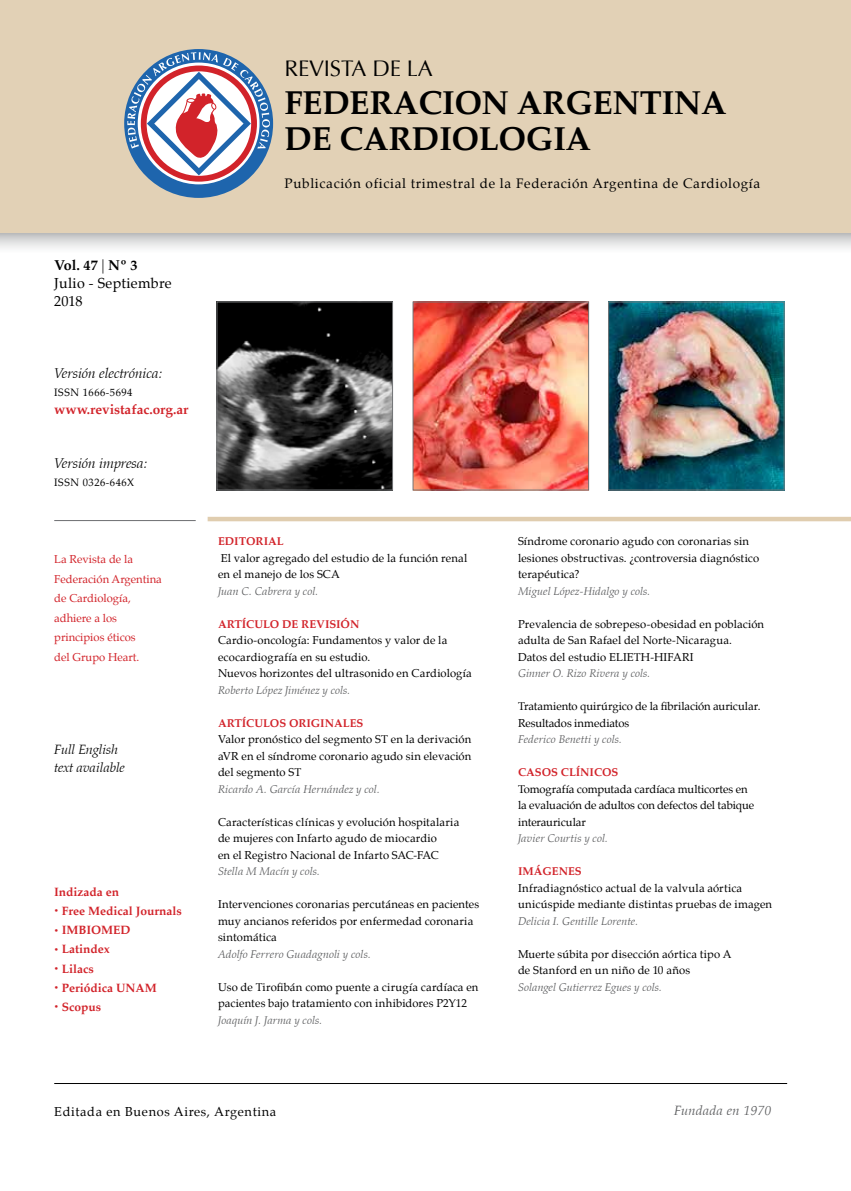
<style>
.page{position:relative;width:851px;height:1191px;background:#fff}
.page>*{position:absolute;margin:0;border:0;box-sizing:border-box;transform-origin:0 0}
.t1{font:700 33px/36px "Palatino";letter-spacing:-.01em;color:#000}
.t2{font:22.5px "Optima";letter-spacing:-.01em;color:#000}
.t3{font:italic 300 14.25px "Palatino";color:#000}
.t4{font:14.25px/18px "Palatino";letter-spacing:.02em;color:#000}
.t5{font:13.5px "Palatino";letter-spacing:.05em;color:#000}
.t6{font:italic 300 13.5px/18px "Palatino";color:#000}
.t7{font:700 13.5px "Palatino";color:#d2232a}
.t8{font:italic 300 13.5px "Palatino";letter-spacing:.02em;color:#58595b}
.t9{font:12.75px "Palatino";letter-spacing:.05em;color:#000}
.t10{font:700 12px "Palatino";color:#d2232a}
.t11{font:11.25px/16.5px "Palatino";letter-spacing:.01em;color:#000}
.t12{font:italic 300 11.25px "Palatino";letter-spacing:.015em;color:#58595b}
.t13{font:11.25px/16.5px "Palatino";letter-spacing:-.01em;color:#000}
.t14{font:11.25px/19.5px "Palatino";color:#d2232a}
.t15{font:700 11.25px "Palatino";color:#d2232a}
.t16{font:10.5px "Palatino";letter-spacing:.05em;color:#000}
.s1{font-weight:700}
.s2{font-weight:300;font-style:italic}
.s3{font-weight:400;font-size:7.5px}
</style>
<div class="page">
<svg style="left:0;top:233px;width:850px;height:15px;background:#d9d9da"></svg>
<hr style="left:54px;top:520px;width:142px;height:1px;background:#6d6e71">
<div style="left:0;top:0;width:850px;height:233px;background:#e2d1b6"></div>
<hr style="left:207px;top:517px;width:643px;height:4px;background:#e0cdaf">
<hr style="left:54px;top:1083px;width:733px;height:1px;background:#000">
<svg style="left:124px;top:49px;width:149px;height:149px"></svg>
<img style="left:219px;top:304px;width:171px;height:184px">
<div style="left:217px;top:302px;width:175px;height:188px;border:1px solid #737577"></div>
<img style="left:415px;top:304px;width:171px;height:184px">
<div style="left:413px;top:302px;width:175px;height:188px;border:1px solid #737577"></div>
<img style="left:610px;top:304px;width:172px;height:184px">
<div style="left:608px;top:302px;width:176px;height:188px;border:1px solid #737577"></div>
<p class="t4" style="left:54px;top:256px;width:119px"><span class="s1">Vol. 47</span> <span class="s2">|</span> <span class="s1">Nº 3<br></span>Julio - Septiembre<br>2018</p>
<p class="t3" style="left:54px;top:364px;width:109px">Versión electrónica:</p>
<p class="t16" style="left:54px;top:383px;width:80px">ISSN 1666-5694</p>
<p class="t7" style="left:54px;top:397px;width:136px">www.revistafac.org.ar</p>
<p class="t3" style="left:54px;top:454px;width:94px">Versión impresa:</p>
<p class="t16" style="left:54px;top:473px;width:81px">ISSN 0326-646X</p>
<p class="t14" style="left:54px;top:549px;width:109px">La Revista de la<br>Federación Argentina de Cardiología, adhiere a los principios éticos<br>del Grupo Heart.</p>
<p class="t6" style="left:54px;top:740px;width:72px">Full English text available</p>
<p class="t10" style="left:54px;top:881px;width:66px">Indizada en</p>
<p class="t10" style="left:54px;top:900px;width:129px"><span class="s3">•</span> Free Medical Journals</p>
<p class="t10" style="left:54px;top:919px;width:42px"><span class="s3">•</span> Imbiomed</p>
<p class="t10" style="left:54px;top:939px;width:57px"><span class="s3">•</span> Latindex</p>
<p class="t10" style="left:54px;top:958px;width:41px"><span class="s3">•</span> Lilacs</p>
<p class="t10" style="left:54px;top:977px;width:104px"><span class="s3">•</span> Periódica UNAM</p>
<p class="t10" style="left:54px;top:996px;width:48px"><span class="s3">•</span> Scopus</p>
<h2 class="t2" style="left:284px;top:55px;width:149px">REVISTA de la</h2>
<h1 class="t1" style="left:284px;top:84px;width:443px">FEDERACION ARGENTINA<br>DE CARDIOLOGIA</h1>
<p class="t5" style="left:284px;top:172px;width:477px">Publicación oficial trimestral de la Federación Argentina de Cardiología</p>
<p class="t15" style="left:218px;top:531px;width:67px">EDITORIAL</p>
<p class="t11" style="left:218px;top:549px;width:251px">El valor agregado del estudio de la función renal en el manejo de los SCA</p>
<p class="t12" style="left:218px;top:584px;width:102px">Juan C. Cabrera y col.</p>
<p class="t15" style="left:218px;top:614px;width:91px">Artículo de revi</p>
<p class="t15" style="left:329px;top:614px;width:31px">siÓN</p>
<p class="t11" style="left:218px;top:632px;width:255px">Cardio-oncología: Fundamentos y valor de la ecocardiografía en su estudio.<br>Nuevos horizontes del ultrasonido en Cardiología</p>
<p class="t12" style="left:218px;top:683px;width:134px">Roberto López Jiménez y cols.</p>
<p class="t15" style="left:218px;top:713px;width:54px">ArtículoS</p>
<p class="t15" style="left:289px;top:713px;width:40px">Original</p>
<p class="t15" style="left:349px;top:713px;width:14px">ES</p>
<p class="t11" style="left:218px;top:731px;width:255px;text-align:justify">Valor pronóstico del segmento ST en la derivación aVR en el síndrome coronario agudo sin elevación del segmento ST</p>
<p class="t12" style="left:218px;top:782px;width:163px">Ricardo A. García Hernández y col.</p>
<p class="t11" style="left:218px;top:813px;width:243px">Características clínicas y evolución hospitalaria de mujeres con Infarto agudo de miocardio<br>en el Registro Nacional de Infarto SAC-FAC</p>
<p class="t12" style="left:218px;top:865px;width:103px">Stella M Macín y cols.</p>
<p class="t11" style="left:218px;top:896px;width:263px">Intervenciones coronarias percutáneas en pacientes muy ancianos referidos por enfermedad coronaria sintomática</p>
<p class="t12" style="left:218px;top:947px;width:154px">Adolfo Ferrero Guadagnoli y cols.</p>
<p class="t11" style="left:218px;top:978px;width:262px">Uso de Tirofibán como puente a cirugía cardíaca en pacientes bajo tratamiento con inhibidores P2Y12</p>
<p class="t12" style="left:218px;top:1013px;width:106px">Joaquín J. Jarma y cols.</p>
<p class="t11" style="left:518px;top:533px;width:243px">Síndrome coronario agudo con coronarias sin lesiones obstructivas. ¿controversia diagnóstico terapéutica?</p>
<p class="t12" style="left:518px;top:584px;width:134px">Miguel López-Hidalgo y cols.</p>
<p class="t11" style="left:518px;top:615px;width:247px">Prevalencia de sobrepeso-obesidad en población adulta de San Rafael del Norte-Nicaragua.<br>Datos del estudio ELIETH-HIFARI</p>
<p class="t12" style="left:518px;top:667px;width:134px">Ginner O. Rizo Rivera y cols.</p>
<p class="t11" style="left:518px;top:698px;width:244px">Tratamiento quirúrgico de la fibrilación auricular.<br>Resultados inmediatos</p>
<p class="t12" style="left:518px;top:733px;width:105px">Federico Benetti y cols.</p>
<p class="t15" style="left:518px;top:762px;width:101px">CASOS CLÍNICOS</p>
<p class="t13" style="left:518px;top:780px;width:237px">Tomografía computada cardíaca multicortes en la evaluación de adultos con defectos del tabique interauricular</p>
<p class="t12" style="left:518px;top:832px;width:91px">Javier Courtis y col.</p>
<p class="t15" style="left:518px;top:861px;width:43px">iMÁgene</p>
<p class="t15" style="left:575px;top:861px;width:8px">s</p>
<p class="t11" style="left:518px;top:879px;width:255px">Infradiagnóstico actual de la valvula aórtica unicúspide mediante distintas pruebas de imagen</p>
<p class="t12" style="left:518px;top:914px;width:122px">Delicia I. Gentille Lorente.</p>
<p class="t11" style="left:518px;top:945px;width:215px">Muerte súbita por disección aórtica tipo A de Stanford en un niño de 10 años</p>
<p class="t12" style="left:518px;top:980px;width:145px">Solangel Gutierrez Egues y cols.</p>
<p class="t9" style="left:54px;top:1100px;width:223px">Editada en Buenos Aires, Argentina</p>
<p class="t8" style="left:674px;top:1102px;width:99px">Fundada en 1970</p>
</div>
